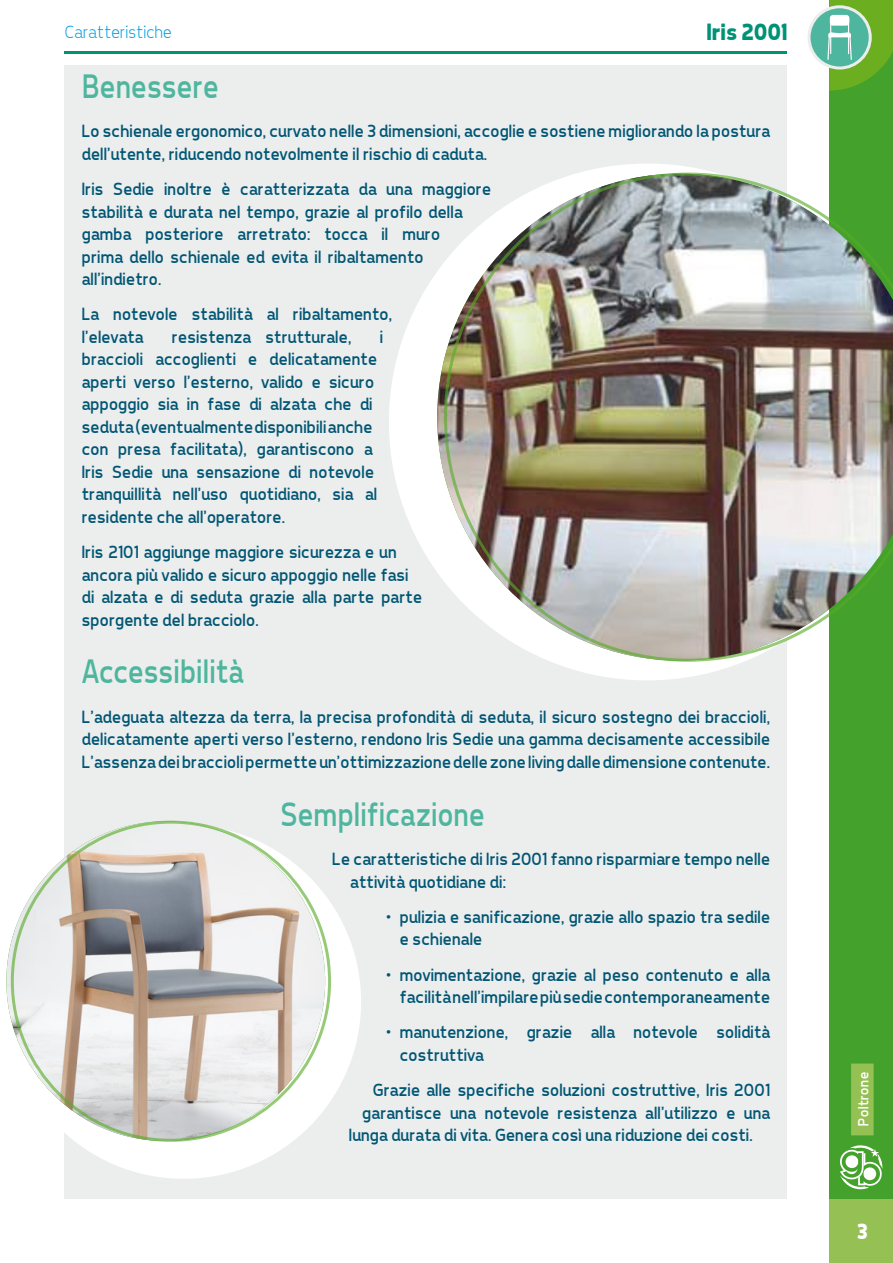
<style>
.page{position:relative;width:893px;height:1263px;background:#fff}
.page>*{position:absolute;margin:0;border:0;box-sizing:border-box;transform-origin:0 0}
.t1{font:34.5px "Tepeno Sans";letter-spacing:.005em;color:#4eb69e;scale:.9 1}
.t2{font:700 24px "Tepeno Sans";letter-spacing:-.02em;color:#009274}
.t3{font:700 22.5px "Tepeno Sans";color:#fff}
.t4{font:18px/22.5px "Tepeno Sans";color:#005674}
.t5{font:300 18px "Tepeno Sans";color:#009ee0}
.t6{font:15px "Tepeno Sans";letter-spacing:.015em;color:#fff}
</style>
<div class="page">
<hr style="left:64px;top:51px;width:723px;height:2px;background:#009274">
<div style="left:829px;top:0;width:64px;height:1263px;background:#44a12b"></div>
<div style="left:829px;top:1199px;width:64px;height:64px;background:#95c154"></div>
<svg style="left:840px;top:1145px;width:42px;height:44px"></svg>
<div style="left:64px;top:66px;width:723px;height:1133px;background:#eceded"></div>
<svg style="left:389px;top:164px;width:353px;height:516px"></svg>
<div style="left:6px;top:825px;width:355px;height:354px;background:#fff;border-radius:50%"></div>
<img style="left:6px;top:821px;width:319px;height:320px">
<img style="left:444px;top:173px;width:449px;height:489px">
<div style="left:809px;top:7px;width:61px;height:61px;background:#4eb69e;border-radius:50%"></div>
<div style="left:807px;top:5px;width:65px;height:65px;border:3px solid #eceded;border-radius:50%"></div>
<div style="left:851px;top:1063px;width:23px;height:72px;background:#95c154"></div>
<svg style="left:827px;top:0;width:66px;height:91px"></svg>
<h2 class="t2" style="left:705px;top:18px;width:83px">Iris 2001</h2>
<p class="t5" style="left:64px;top:21px;width:109px">Caratteristiche</p>
<h1 class="t1" style="left:81px;top:66px;width:153px">Benessere</h1>
<p class="t4" style="left:81px;top:120px;width:690px">Lo schienale ergonomico, curvato nelle 3 dimensioni, accoglie e sostiene migliorando la postura dell’utente, riducendo notevolmente il rischio di caduta.</p>
<p class="t4" style="left:81px;top:177px;width:411px">Iris Sedie inoltre è caratterizzata da una maggiore stabilità e durata nel tempo, grazie al profilo della gamba posteriore arretrato: tocca il muro<br>prima dello schienale ed evita il ribaltamento all’indietro.</p>
<p class="t4" style="left:81px;top:303px;width:312px">La notevole stabilità al ribaltamento, l’elevata</p>
<p class="t4" style="left:171px;top:325px;width:181px">resistenza strutturale,</p>
<p class="t4" style="left:379px;top:325px;width:5px">i</p>
<p class="t4" style="left:81px;top:348px;width:297px">braccioli accoglienti e delicatamente aperti verso l’esterno, valido e sicuro appoggio sia in fase di alzata che di seduta (eventualmente disponibili anche con presa facilitata), garantiscono a Iris Sedie una sensazione di notevole tranquillità nell’uso quotidiano, sia al residente che all’operatore.</p>
<p class="t4" style="left:81px;top:540px;width:342px">Iris 2101 aggiunge maggiore sicurezza e un ancora più valido e sicuro appoggio nelle fasi di alzata e di seduta grazie alla parte parte sporgente del bracciolo.</p>
<h1 class="t1" style="left:81px;top:651px;width:181px">Accessibilità</h1>
<p class="t4" style="left:81px;top:705px;width:690px;text-align:justify">L’adeguata altezza da terra, la precisa profondità di seduta, il sicuro sostegno dei braccioli, delicatamente aperti verso l’esterno, rendono Iris Sedie una gamma decisamente accessibile L’assenza dei braccioli permette un’ottimizzazione delle zone living dalle dimensione contenute.</p>
<h1 class="t1" style="left:279px;top:794px;width:229px">Semplificazione</h1>
<p class="t4" style="left:349px;top:847px;width:421px;text-indent:-18px">Le caratteristiche di Iris 2001 fanno risparmiare tempo nelle attività quotidiane di:</p>
<p class="t4" style="left:399px;top:905px;width:372px;text-indent:-14px">• pulizia e sanificazione, grazie allo spazio tra sedile e schienale</p>
<p class="t4" style="left:385px;top:963px;width:385px;text-align:right">• movimentazione, grazie al peso contenuto e alla facilità nell’impilare più sedie contemporaneamente</p>
<p class="t4" style="left:399px;top:1021px;width:372px;text-indent:-14px">• manutenzione, grazie alla notevole solidità costruttiva</p>
<p class="t4" style="left:372px;top:1078px;width:399px">Grazie alle specifiche soluzioni costruttive, Iris 2001</p>
<p class="t4" style="left:361px;top:1101px;width:409px">garantisce una notevole resistenza all’utilizzo e una</p>
<p class="t4" style="left:348px;top:1123px;width:406px">lunga durata di vita. Genera così una riduzione dei costi.</p>
<p class="t6" style="left:854px;top:1127px;width:56px;rotate:-90deg">Poltrone</p>
<p class="t3" style="left:855px;top:1218px;width:13px">3</p>
</div>
